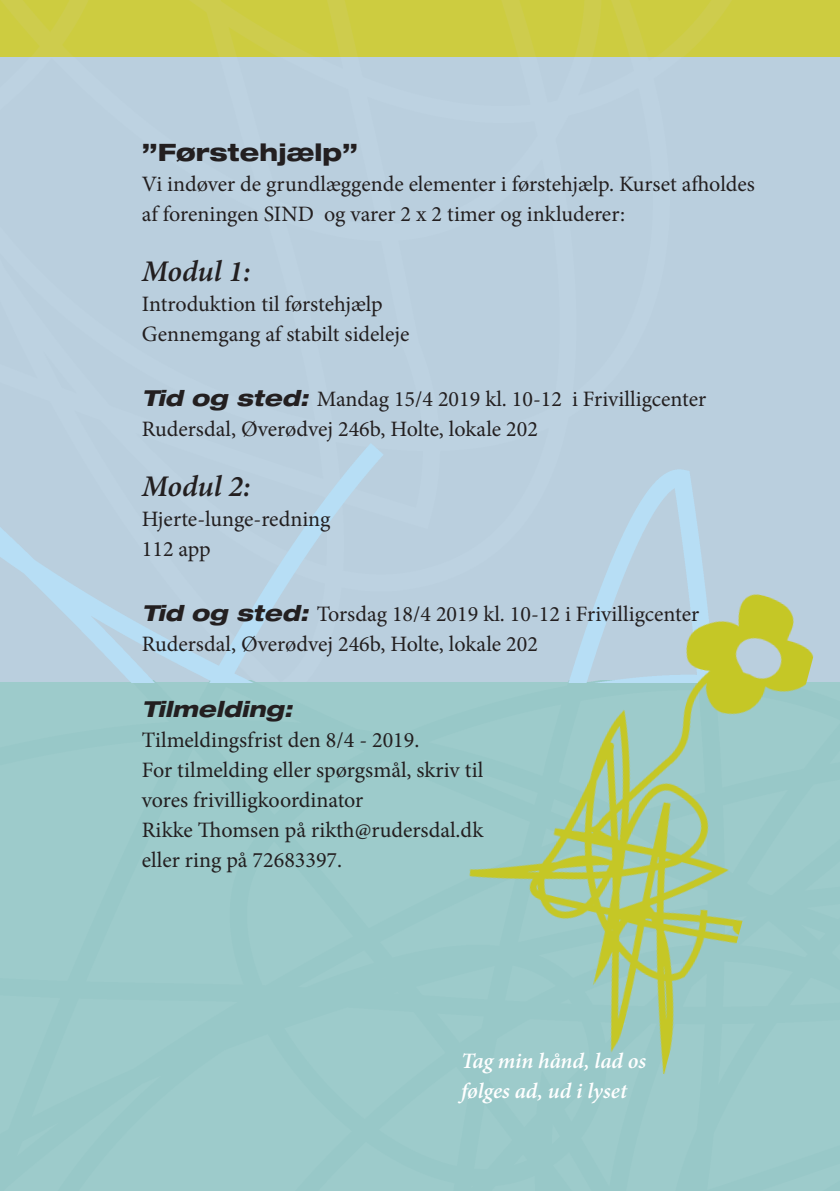
<style>
.page{position:relative;width:840px;height:1191px;background:#fff}
.page>*{position:absolute;margin:0;border:0;box-sizing:border-box;transform-origin:0 0}
.t1{font:italic 600 30px "Minion Pro";letter-spacing:-.005em;color:#231f20}
.t2{font:800 expanded 24px "Helvetica Neue";color:#231f20}
.t3{font:22px/30px "Minion Pro";color:#231f20}
.t4{font:italic 600 22px/30px "Minion Pro";letter-spacing:-.005em;color:#fff}
.t5{font:italic 800 expanded 22px "Helvetica Neue";color:#231f20}
.s1{font-family:"Helvetica Neue";font-weight:800;font-style:italic;font-stretch:expanded}
</style>
<div class="page">
<img style="left:0;top:0;width:839px;height:57px">
<div style="left:0;top:373px;width:839px;height:309px;background:#bacfde"></div>
<img style="left:404px;top:511px;width:426px;height:572px">
<p class="t2" style="left:142px;top:137px;width:217px">”Førstehjælp”</p>
<p class="t3" style="left:142px;top:169px;width:614px">Vi indøver de grundlæggende elementer i førstehjælp. Kurset afholdes af foreningen SIND og varer 2 x 2 timer og inkluderer:</p>
<h1 class="t1" style="left:142px;top:251px;width:110px">Modul 1:</h1>
<p class="t3" style="left:142px;top:289px;width:269px">Introduktion til førstehjælp<br>Gennemgang af stabilt sideleje</p>
<p class="t3" style="left:142px;top:384px;width:565px"><span class="s1">Tid og sted:</span> Mandag 15/4 2019 kl. 10-12 i Frivilligcenter<br>Rudersdal, Øverødvej 246b, Holte, lokale 202</p>
<h1 class="t1" style="left:142px;top:466px;width:110px">Modul 2:</h1>
<p class="t3" style="left:142px;top:504px;width:190px">Hjerte-lunge-redning<br>112 app</p>
<p class="t3" style="left:142px;top:599px;width:558px"><span class="s1">Tid og sted:</span> Torsdag 18/4 2019 kl. 10-12 i Frivilligcenter<br>Rudersdal, Øverødvej 246b, Holte, lokale 202</p>
<p class="t5" style="left:142px;top:695px;width:152px">Tilmelding:</p>
<p class="t3" style="left:142px;top:725px;width:343px">Tilmeldingsfrist den 8/4 - 2019.<br>For tilmelding eller spørgsmål, skriv til vores frivilligkoordinator<br>Rikke Thomsen på rikth@rudersdal.dk eller ring på 72683397.</p>
<p class="t4" style="left:461px;top:1045px;width:186px">Tag min hånd, lad os følges ad, ud i lyset</p>
</div>
